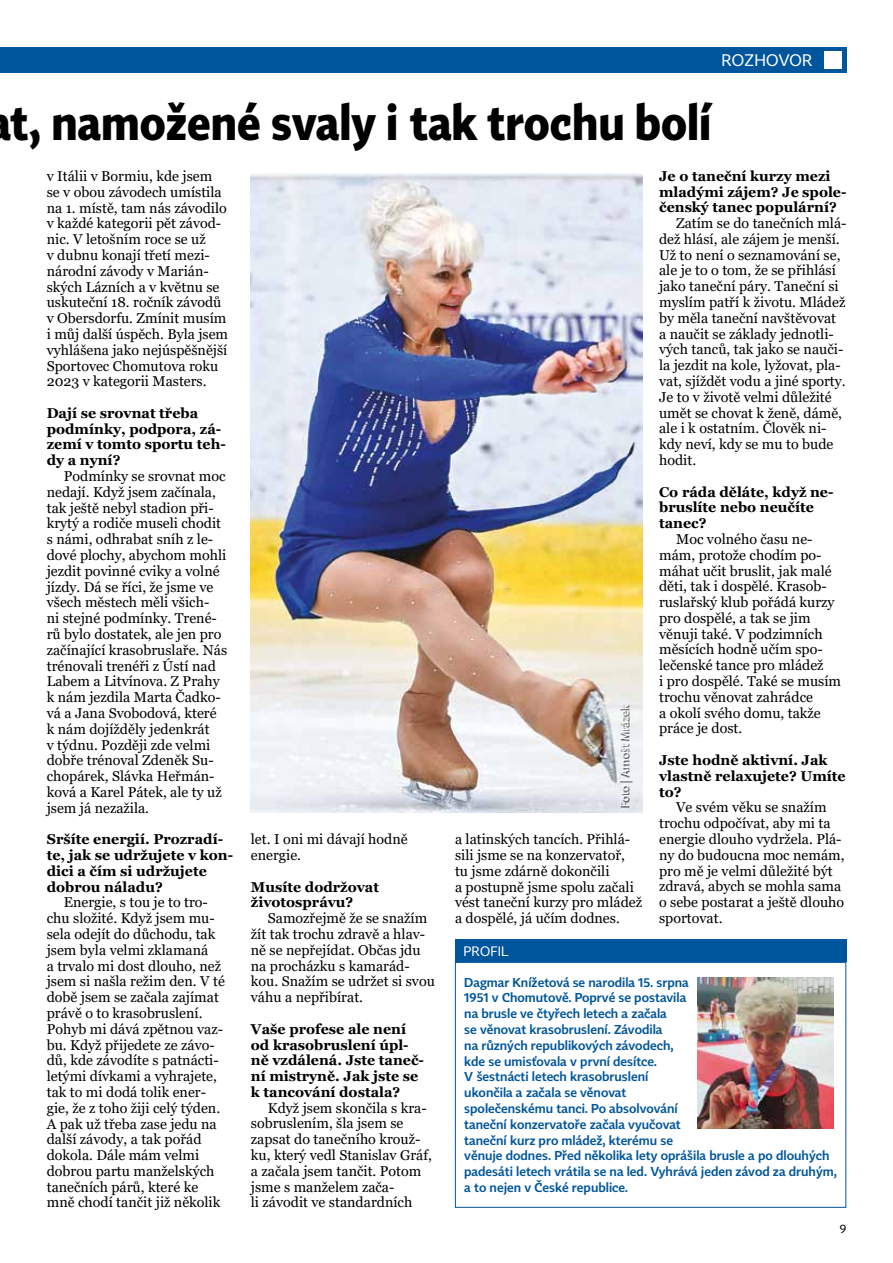
<style>
.page{position:relative;width:893px;height:1263px;background:#fff}
.page>*{position:absolute;margin:0;border:0;box-sizing:border-box;transform-origin:0 0}
.t1{font:700 48px "Tabac Sans";color:#000;scale:.9 1}
.t2{font:16.5px "Tabac Sans";letter-spacing:.02em;color:#fff}
.t3{font:14.25px/15.8px "Georgia";color:#000}
.t4{font:700 14.25px/15.8px "Georgia";color:#000}
.t5{font:13.5px "Tabac Sans";letter-spacing:.02em;color:#fff}
.t6{font:300 12.75px/15.8px "Tabac Sans";color:#00569d}
.t7{font:12px "Myriad Pro";color:#fff}
.t8{font:12px "Tabac Sans";color:#000}
</style>
<div class="page">
<div style="left:0;top:47px;width:846px;height:25px;background:#00569d"></div>
<div style="left:825px;top:51px;width:17px;height:17px;background:#fff"></div>
<div style="left:455px;top:939px;width:391px;height:23px;background:#00569d"></div>
<div style="left:455px;top:962px;width:391px;height:246px;border:1px solid #00569d"></div>
<img style="left:697px;top:977px;width:136px;height:152px">
<img style="left:251px;top:174px;width:391px;height:639px">
<div style="left:620px;top:704px;width:13px;height:103px;background:#000;opacity:.75"></div>
<p class="t2" style="left:721px;top:50px;width:92px">ROZHOVOR</p>
<h1 class="t1" style="left:11px;top:93px;width:780px">t, namožené svaly i tak trochu bolí</h1>
<p class="t3" style="left:47px;top:169px;width:183px">v Itálii v Bormiu, kde jsem se v obou závodech umístila na 1. místě, tam nás závodilo v každé kategorii pět závod&shy;nic. V letošním roce se už<br>v dubnu konají třetí mezi&shy;národní závody v Marián&shy;ských Lázních a v květnu se uskuteční 18. ročník závodů v Obersdorfu. Zmínit musím i můj další úspěch. Byla jsem vyhlášena jako nejúspěšnější<br>Sportovec Chomutova roku<br>2023 v kategorii Masters.</p>
<p class="t4" style="left:47px;top:405px;width:180px">Dají se srovnat třeba podmínky, podpora, zá&shy;zemí v tomto sportu teh&shy;dy a nyní?</p>
<p class="t3" style="left:47px;top:469px;width:182px;text-indent:17px">Podmínky se srovnat moc nedají. Když jsem začínala, tak ještě nebyl stadion při&shy;krytý a rodiče museli chodit s námi, odhrabat sníh z le&shy;dové plochy, abychom mohli jezdit povinné cviky a volné jízdy. Dá se říci, že jsme ve všech městech měli všich-<br>ni stejné podmínky. Trené&shy;rů bylo dostatek, ale jen pro začínající krasobruslaře. Nás trénovali trenéři z Ústí nad<br>Labem a Litvínova. Z Prahy k nám jezdila Marta Čadko&shy;vá a Jana Svobodová, které k nám dojížděly jedenkrát<br>v týdnu. Později zde velmi dobře trénoval Zdeněk Su&shy;chopárek, Slávka Heřmán&shy;ková a Karel Pátek, ale ty už jsem já nezažila.</p>
<p class="t4" style="left:47px;top:831px;width:188px">Sršíte energií. Prozradí&shy;te, jak se udržujete v kon&shy;dici a čím si udržujete dobrou náladu?</p>
<p class="t3" style="left:47px;top:895px;width:180px;text-indent:17px">Energie, s tou je to tro&shy;chu složité. Když jsem mu&shy;sela odejít do důchodu, tak jsem byla velmi zklamaná<br>a trvalo mi dost dlouho, než jsem si našla režim den. V té době jsem se začala zajímat právě o to krasobruslení.<br>Pohyb mi dává zpětnou vaz&shy;bu. Když přijedete ze závo&shy;dů, kde závodíte s patnácti&shy;letými dívkami a vyhrajete, tak to mi dodá tolik ener&shy;gie, že z toho žiji celý týden.<br>A pak už třeba zase jedu na další závody, a tak pořád dokola. Dále mám velmi dobrou partu manželských tanečních párů, které ke mně chodí tančit již několik</p>
<p class="t4" style="left:659px;top:168px;width:189px">Je o taneční kurzy mezi mladými zájem? Je spole&shy;čenský tanec populární?</p>
<p class="t3" style="left:659px;top:216px;width:189px;text-indent:17px">Zatím se do tanečních mlá&shy;dež hlásí, ale zájem je menší.<br>Už to není o seznamování se, ale je to o tom, že se přihlásí jako taneční páry. Taneční si myslím patří k životu. Mládež by měla taneční navštěvovat a naučit se základy jednotli&shy;vých tanců, tak jako se nauči&shy;la jezdit na kole, lyžovat, pla&shy;vat, sjíždět vodu a jiné sporty.<br>Je to v životě velmi důležité umět se chovat k ženě, dámě, ale i k ostatním. Člověk ni&shy;kdy neví, kdy se mu to bude hodit.</p>
<p class="t4" style="left:659px;top:484px;width:176px">Co ráda děláte, když ne&shy;bruslíte nebo neučíte tanec?</p>
<p class="t3" style="left:659px;top:531px;width:184px;text-indent:17px">Moc volného času ne&shy;mám, protože chodím po&shy;máhat učit bruslit, jak malé děti, tak i dospělé. Krasob&shy;ruslařský klub pořádá kurzy pro dospělé, a tak se jim věnuji také. V podzimních měsících hodně učím spo&shy;lečenské tance pro mládež<br>i pro dospělé. Také se musím trochu věnovat zahrádce<br>a okolí svého domu, takže práce je dost.</p>
<p class="t4" style="left:659px;top:752px;width:188px">Jste hodně aktivní. Jak vlastně relaxujete? Umíte to?</p>
<p class="t3" style="left:659px;top:800px;width:187px;text-indent:17px">Ve svém věku se snažím trochu odpočívat, aby mi ta energie dlouho vydržela. Plá&shy;ny do budoucna moc nemám, pro mě je velmi důležité být zdravá, abych se mohla sama o sebe postarat a ještě dlouho sportovat.</p>
<p class="t7" style="left:617px;top:807px;width:104px;rotate:-90deg">Foto | Arnošt Mrázek</p>
<p class="t3" style="left:455px;top:832px;width:189px">a latinských tancích. Přihlá&shy;sili jsme se na konzervatoř,<br>tu jsme zdárně dokončili<br>a postupně jsme spolu začali vést taneční kurzy pro mládež a dospělé, já učím dodnes.</p>
<p class="t3" style="left:251px;top:832px;width:158px">let. I oni mi dávají hodně energie.</p>
<p class="t4" style="left:251px;top:879px;width:130px">Musíte dodržovat životosprávu?</p>
<p class="t3" style="left:251px;top:911px;width:186px;text-indent:17px">Samozřejmě že se snažím žít tak trochu zdravě a hlav&shy;ně se nepřejídat. Občas jdu na procházku s kamarád&shy;kou. Snažím se udržet si svou váhu a nepřibírat.</p>
<p class="t4" style="left:251px;top:1021px;width:175px">Vaše profese ale není od krasobruslení úpl&shy;ně vzdálená. Jste taneč&shy;ní mistryně. Jak jste se k tancování dostala?</p>
<p class="t3" style="left:251px;top:1100px;width:182px;text-indent:17px">Když jsem skončila s kra&shy;sobruslením, šla jsem se zapsat do tanečního krouž&shy;ku, který vedl Stanislav Gráf, a začala jsem tančit. Potom jsme s manželem zača-<br>li závodit ve standardních</p>
<p class="t5" style="left:463px;top:943px;width:47px">PROFIL</p>
<p class="t6" style="left:464px;top:974px;width:374px">Dagmar Knížetová se narodila 15. srpna<br>1951 v Chomutově. Poprvé se postavila<br>na brusle ve čtyřech letech a začala<br>se věnovat krasobruslení. Závodila<br>na různých republikových závodech,<br>kde se umisťovala v první desítce.<br>V šestnácti letech krasobruslení<br>ukončila a začala se věnovat<br>společenskému tanci. Po absolvování<br>taneční konzervatoře začala vyučovat<br>taneční kurz pro mládež, kterému se<br>věnuje dodnes. Před několika lety oprášila brusle a po dlouhých padesáti letech vrátila se na led. Vyhrává jeden závod za druhým, a to nejen v České republice.</p>
<p class="t8" style="left:840px;top:1221px;width:8px">9</p>
</div>
